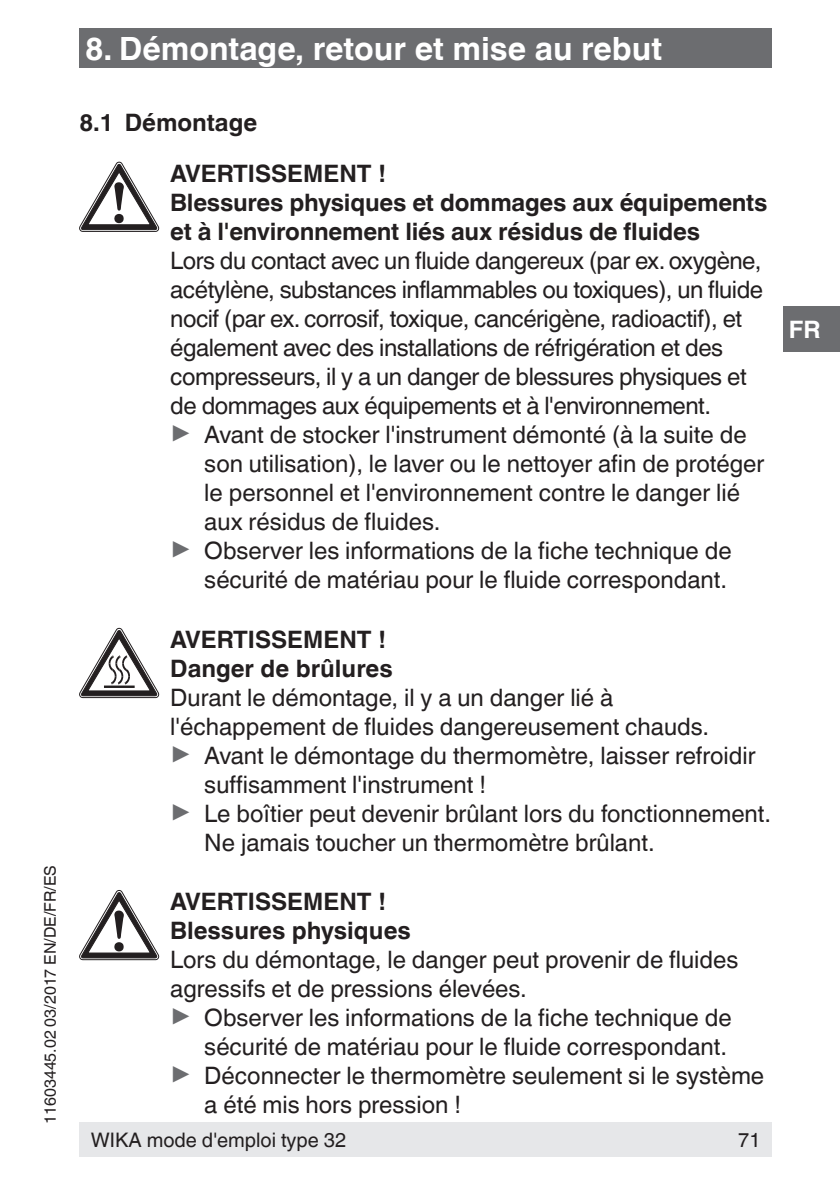
<style>
.page{position:relative;width:840px;height:1191px;background:#fff}
.page>*{position:absolute;margin:0;border:0;box-sizing:border-box;transform-origin:0 0}
.t1{font:700 32px "Helvetica World";color:#fff}
.t2{font:24px "Helvetica World";color:#231f20}
.t3{font:24px "Helvetica World";letter-spacing:-.02em;color:#231f20}
.t4{font:700 24px/28.8px "Helvetica World";letter-spacing:-.01em;color:#231f20}
.t5{font:700 24px "Helvetica World";color:#fff}
.t6{font:20px "Helvetica World";color:#231f20}
.t7{font:16px "Helvetica World";color:#231f20}
.s1{font-size:26.8px;color:#6c6d70}
</style>
<div class="page">
<div style="left:79px;top:1123px;width:692px;height:34px;background:#e6e7e9"></div>
<div style="left:782px;top:306px;width:57px;height:45px;background:#6c6d70"></div>
<div style="left:79px;top:28px;width:692px;height:40px;background:#6c6d70"></div>
<svg style="left:79px;top:162px;width:80px;height:70px"></svg>
<svg style="left:79px;top:628px;width:80px;height:70px"></svg>
<svg style="left:79px;top:890px;width:80px;height:70px"></svg>
<p class="t7" style="left:41px;top:1123px;width:260px;rotate:-90deg">11603445.02 03/2017 EN/DE/FR/ES</p>
<h1 class="t1" style="left:85px;top:30px;width:578px">8. Démontage, retour et mise au rebut</h1>
<p class="t4" style="left:170px;top:97px;width:217px;line-height:51.2px;text-indent:-91px">8.1 Démontage<br>AVERTISSEMENT !</p>
<p class="t4" style="left:170px;top:188px;width:598px">Blessures physiques et dommages aux équipements et à l'environnement liés aux résidus de fluides</p>
<p class="t3" style="left:170px;top:246px;width:592px">Lors du contact avec un fluide dangereux (par ex. oxygène,</p>
<p class="t3" style="left:170px;top:275px;width:594px">acétylène, substances inflammables ou toxiques), un fluide</p>
<p class="t3" style="left:170px;top:304px;width:573px">nocif (par ex. corrosif, toxique, cancérigène, radioactif), et</p>
<p class="t3" style="left:170px;top:333px;width:554px">également avec des installations de réfrigération et des</p>
<p class="t3" style="left:170px;top:362px;width:577px">compresseurs, il y a un danger de blessures physiques et</p>
<p class="t3" style="left:170px;top:391px;width:542px">de dommages aux équipements et à l'environnement.</p>
<p class="t2" style="left:170px;top:420px;width:577px"><span class="s1">▶</span> Avant de stocker l'instrument démonté (à la suite de</p>
<p class="t2" style="left:204px;top:449px;width:561px">son utilisation), le laver ou le nettoyer afin de protéger</p>
<p class="t2" style="left:204px;top:478px;width:537px">le personnel et l'environnement contre le danger lié</p>
<p class="t2" style="left:204px;top:507px;width:237px">aux résidus de fluides.</p>
<p class="t2" style="left:170px;top:536px;width:562px"><span class="s1">▶</span> Observer les informations de la fiche technique de</p>
<p class="t2" style="left:204px;top:565px;width:524px">sécurité de matériau pour le fluide correspondant.</p>
<p class="t4" style="left:170px;top:625px;width:224px">AVERTISSEMENT !<br>Danger de brûlures</p>
<p class="t2" style="left:170px;top:683px;width:444px">Durant le démontage, il y a un danger lié à</p>
<p class="t2" style="left:170px;top:712px;width:540px">l'échappement de fluides dangereusement chauds.</p>
<p class="t2" style="left:170px;top:741px;width:586px"><span class="s1">▶</span> Avant le démontage du thermomètre, laisser refroidir</p>
<p class="t2" style="left:204px;top:770px;width:283px">suffisamment l'instrument !</p>
<p class="t2" style="left:170px;top:799px;width:602px"><span class="s1">▶</span> Le boîtier peut devenir brûlant lors du fonctionnement.</p>
<p class="t2" style="left:204px;top:828px;width:451px">Ne jamais toucher un thermomètre brûlant.</p>
<p class="t4" style="left:170px;top:887px;width:242px">AVERTISSEMENT !<br>Blessures physiques</p>
<p class="t2" style="left:170px;top:945px;width:569px">Lors du démontage, le danger peut provenir de fluides</p>
<p class="t2" style="left:170px;top:974px;width:358px">agressifs et de pressions élevées.</p>
<p class="t2" style="left:170px;top:1003px;width:562px"><span class="s1">▶</span> Observer les informations de la fiche technique de</p>
<p class="t2" style="left:204px;top:1032px;width:524px">sécurité de matériau pour le fluide correspondant.</p>
<p class="t2" style="left:170px;top:1061px;width:595px"><span class="s1">▶</span> Déconnecter le thermomètre seulement si le système</p>
<p class="t2" style="left:204px;top:1090px;width:258px">a été mis hors pression !</p>
<p class="t6" style="left:91px;top:1128px;width:257px">WIKA mode d'emploi type 32</p>
<p class="t6" style="left:737px;top:1128px;width:24px">71</p>
<p class="t5" style="left:788px;top:315px;width:33px">FR</p>
</div>
